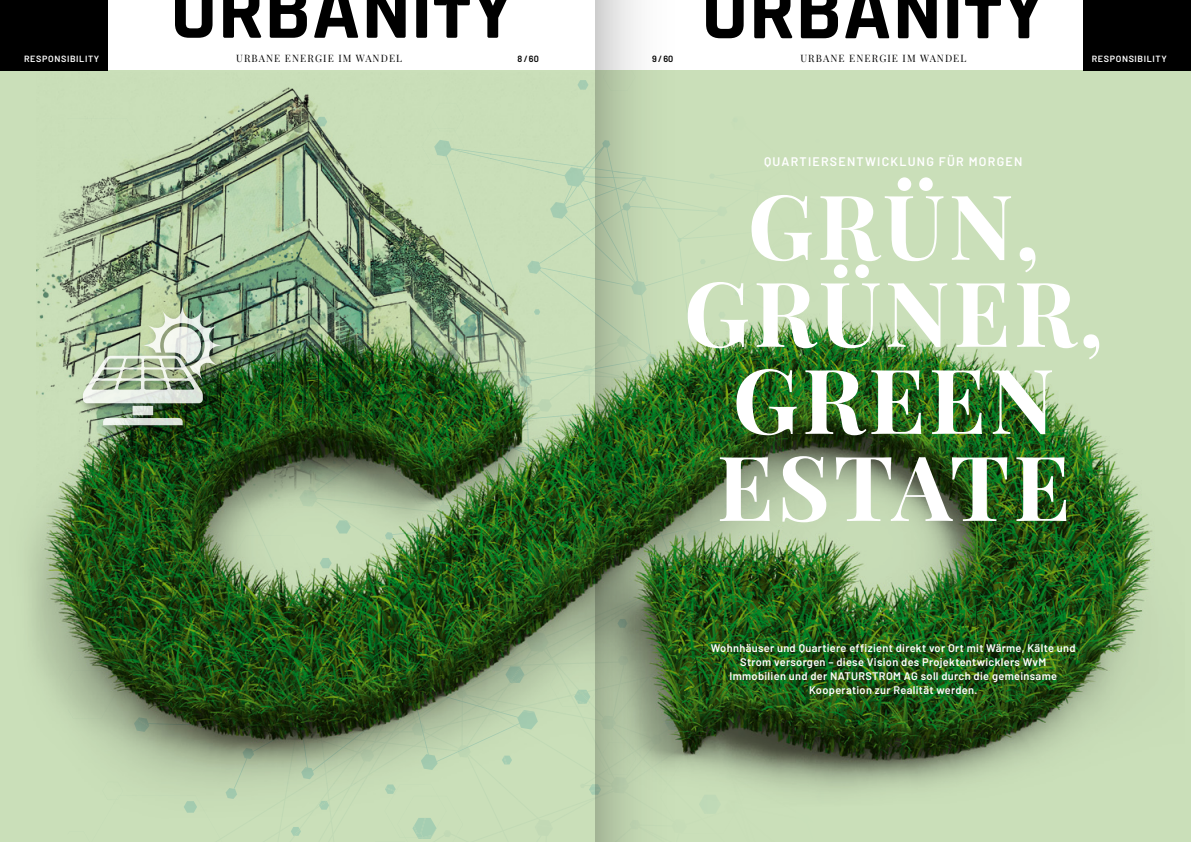
<style>
.page{position:relative;width:1191px;height:842px;background:#fff}
.page>*{position:absolute;margin:0;border:0;box-sizing:border-box;transform-origin:0 0}
.t1{font:700 90px/87px "Playfair Display";letter-spacing:.04em;color:#fff;text-align:center}
.t2{font:600 12.4px "Barlow";letter-spacing:.1em;color:#fff}
.t3{font:600 11px/14px "Barlow";letter-spacing:.03em;color:#fff;text-align:center}
.t4{font:10px "Playfair Display";letter-spacing:.11em;color:#000}
.t5{font:600 9px "Barlow";letter-spacing:.07em;color:#fff}
.t6{font:600 9px "Barlow";color:#000}
</style>
<div class="page">
<div style="left:0;top:71px;width:1191px;height:771px;background:#cadfb9"></div>
<svg style="left:712px;top:0;width:126px;height:38px"></svg>
<svg style="left:898px;top:0;width:140px;height:38px"></svg>
<svg style="left:845px;top:0;width:44px;height:38px"></svg>
<svg style="left:175px;top:0;width:132px;height:38px"></svg>
<svg style="left:367px;top:0;width:140px;height:38px"></svg>
<svg style="left:314px;top:0;width:44px;height:38px"></svg>
<img style="left:29px;top:263px;width:1124px;height:576px">
<img style="left:37px;top:80px;width:558px;height:427px">
<div style="left:78px;top:302px;width:154px;height:134px;background:#000;opacity:.45"></div>
<img style="left:83px;top:304px;width:141px;height:121px">
<div style="left:1083px;top:0;width:108px;height:71px;background:#000"></div>
<div style="left:0;top:0;width:108px;height:71px;background:#000"></div>
<img style="left:595px;top:0;width:117px;height:842px">
<p class="t5" style="left:24px;top:53px;width:77px">RESPONSIBILITY</p>
<p class="t4" style="left:236px;top:52px;width:167px">URBANE ENERGIE IM WANDEL</p>
<p class="t6" style="left:517px;top:53px;width:23px">8/60</p>
<p class="t6" style="left:652px;top:53px;width:23px">9/60</p>
<p class="t4" style="left:800px;top:52px;width:167px">URBANE ENERGIE IM WANDEL</p>
<p class="t5" style="left:1091px;top:53px;width:77px">RESPONSIBILITY</p>
<p class="t2" style="left:764px;top:153px;width:260px">QUARTIERSENTWICKLUNG FÜR MORGEN</p>
<h1 class="t1" style="left:684px;top:182px;width:421px">GRÜN,<br>GRÜNER,<br>GREEN<br>ESTATE</h1>
<p class="t3" style="left:711px;top:640px;width:366px">Wohnhäuser und Quartiere effizient direkt vor Ort mit Wärme, Kälte und Strom versorgen – diese Vision des Projektentwicklers WvM Immobilien und der NATURSTROM AG soll durch die gemeinsame Kooperation zur Realität werden.</p>
</div>
